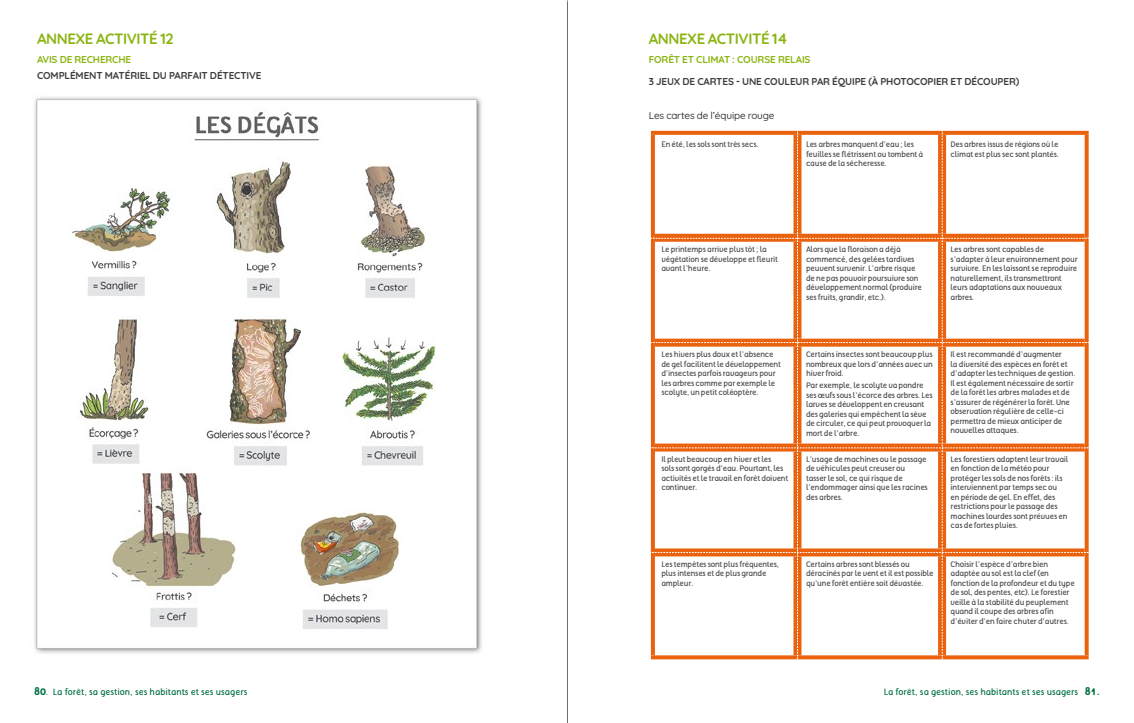
<style>
.page{position:relative;width:1134px;height:723px;background:#fff}
.page>*{position:absolute;margin:0;border:0;box-sizing:border-box;transform-origin:0 0}
.t1{font:700 15px "Quicksand";letter-spacing:-.03em;color:#8bb513}
.t2{font:700 10px "Quicksand";letter-spacing:-.015em;color:#3e3d40}
.t3{font:700 10px "Quicksand";letter-spacing:-.015em;color:#8bb513}
.t4{font:500 10px "Quicksand";letter-spacing:-.015em;color:#3e3d40}
.t5{font:9px "Tellural";color:#007042}
.t6{font:8px/9.5px "Tellural";letter-spacing:-.025em;color:#4b4b4d}
.s1{font-weight:700;font-size:11px}
.s2{font-weight:700;font-size:10px}
</style>
<div class="page">
<svg style="left:650px;top:130px;width:439px;height:530px"></svg>
<img style="left:34px;top:96px;width:448px;height:558px">
<hr style="left:567px;top:0;width:1px;height:723px;background:#a7a8aa">
<h1 class="t1" style="left:37px;top:27px;width:138px">ANNEXE ACTIVITÉ 12</h1>
<p class="t3" style="left:37px;top:52px;width:96px">AVIS DE RECHERCHE</p>
<p class="t2" style="left:37px;top:68px;width:226px">COMPLÉMENT MATÉRIEL DU PARFAIT DÉTECTIVE</p>
<h1 class="t1" style="left:649px;top:27px;width:140px">ANNEXE ACTIVITÉ 14</h1>
<p class="t3" style="left:649px;top:52px;width:163px">FORÊT ET CLIMAT : COURSE RELAIS</p>
<p class="t2" style="left:649px;top:73px;width:372px">3 JEUX DE CARTES - UNE COULEUR PAR ÉQUIPE (À PHOTOCOPIER ET DÉCOUPER)</p>
<p class="t4" style="left:649px;top:108px;width:127px">Les cartes de l’équipe rouge</p>
<p class="t6" style="left:661px;top:140px;width:99px">En été, les sols sont très secs.</p>
<p class="t6" style="left:806px;top:140px;width:119px">Les arbres manquent d’eau ; les feuilles se flétrissent ou tombent à cause de la sécheresse.</p>
<p class="t6" style="left:950px;top:140px;width:110px">Des arbres issus de régions où le climat est plus sec sont plantés.</p>
<p class="t6" style="left:661px;top:245px;width:118px">Le printemps arrive plus tôt ; la végétation se développe et fleurit avant l’heure.</p>
<p class="t6" style="left:806px;top:245px;width:118px">Alors que la floraison a déjà commencé, des gelées tardives peuvent survenir. L’arbre risque de ne pas pouvoir poursuivre son développement normal (produire ses fruits, grandir, etc.).</p>
<p class="t6" style="left:950px;top:245px;width:129px">Les arbres sont capables de s’adapter à leur environnement pour survivre. En les laissant se reproduire naturellement, ils transmettront leurs adaptations aux nouveaux arbres.</p>
<p class="t6" style="left:661px;top:350px;width:121px">Les hivers plus doux et l’absence de gel facilitent le développement d’insectes parfois ravageurs pour les arbres comme par exemple le scolyte, un petit coléoptère.</p>
<p class="t6" style="left:806px;top:350px;width:128px;text-align:justify">Certains insectes sont beaucoup plus nombreux que lors d’années avec un hiver froid.</p>
<p class="t6" style="left:806px;top:381px;width:128px">Par exemple, le scolyte va pondre ses œufs sous l’écorce des arbres. Les larves se développent en creusant des galeries qui empêchent la sève de circuler, ce qui peut provoquer la mort de l’arbre.</p>
<p class="t6" style="left:950px;top:350px;width:126px">Il est recommandé d’augmenter<br>la diversité des espèces en forêt et d’adapter les techniques de gestion.<br>Il est également nécessaire de sortir de la forêt les arbres malades et de s’assurer de régénérer la forêt. Une observation régulière de celle-ci permettra de mieux anticiper de nouvelles attaques.</p>
<p class="t6" style="left:661px;top:454px;width:128px">Il pleut beaucoup en hiver et les<br>sols sont gorgés d’eau. Pourtant, les activités et le travail en forêt doivent continuer.</p>
<p class="t6" style="left:806px;top:454px;width:123px">L’usage de machines ou le passage de véhicules peut creuser ou tasser le sol, ce qui risque de l’endommager ainsi que les racines des arbres.</p>
<p class="t6" style="left:950px;top:454px;width:119px">Les forestiers adaptent leur travail en fonction de la météo pour protéger les sols de nos forêts : ils interviennent par temps sec ou<br>en période de gel. En effet, des restrictions pour le passage des machines lourdes sont prévues en cas de fortes pluies.</p>
<p class="t6" style="left:661px;top:559px;width:119px">Les tempêtes sont plus fréquentes, plus intenses et de plus grande ampleur.</p>
<p class="t6" style="left:806px;top:559px;width:129px">Certains arbres sont blessés ou déracinés par le vent et il est possible qu’une forêt entière soit dévastée.</p>
<p class="t6" style="left:950px;top:559px;width:126px">Choisir l’espèce d’arbre bien adaptée au sol est la clef (en fonction de la profondeur et du type de sol, des pentes, etc). Le forestier veille à la stabilité du peuplement quand il coupe des arbres afin d’éviter d’en faire chuter d’autres.</p>
<p class="t5" style="left:34px;top:686px;width:215px"><span class="s1">80</span>. La forêt, sa gestion, ses habitants et ses usagers</p>
<p class="t5" style="left:884px;top:686px;width:218px">La forêt, sa gestion, ses habitants et ses usagers <span class="s1">81</span><span class="s2">.</span></p>
</div>
